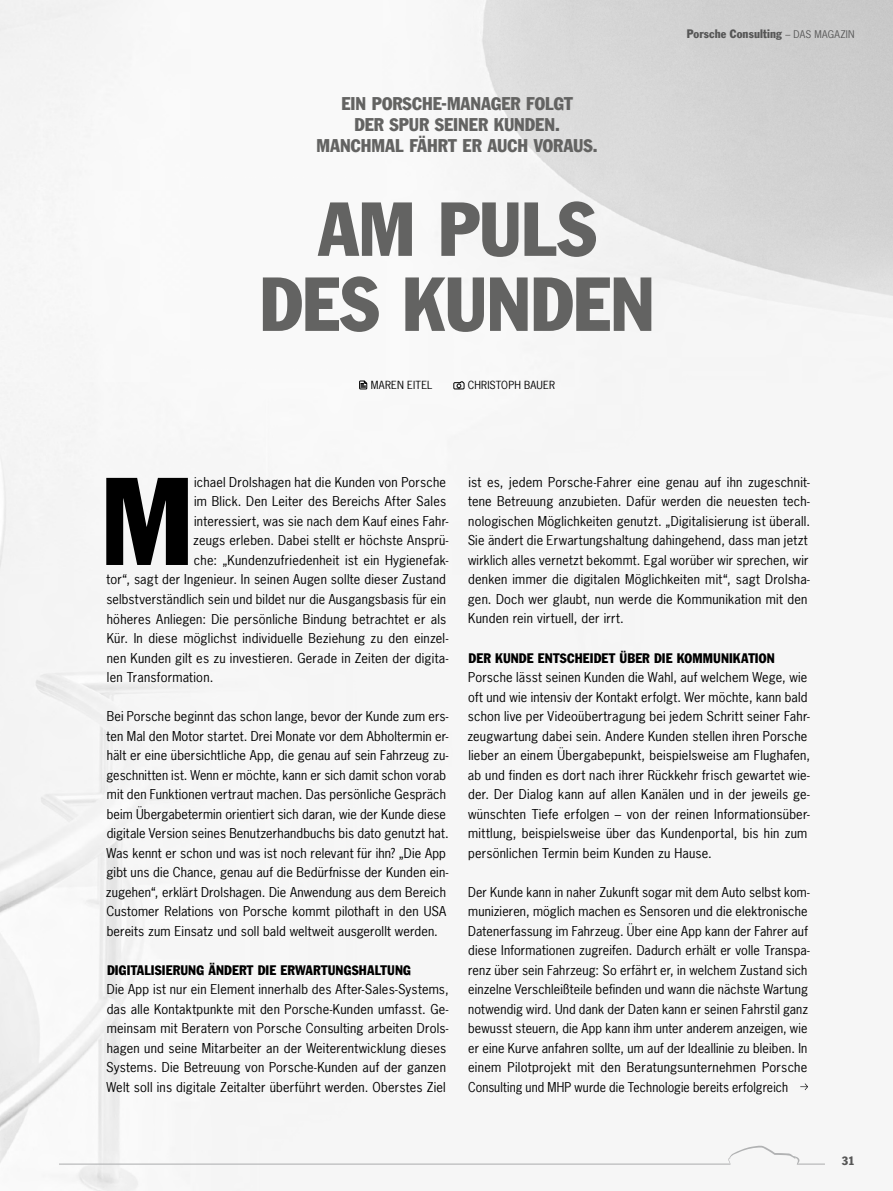
<style>
.page{position:relative;width:893px;height:1191px;background:#fff}
.page>*{position:absolute;margin:0;border:0;box-sizing:border-box;transform-origin:0 0}
.t1{font:condensed 122.25px "Frank Gothfor Porsche Com";color:#000}
.t2{font:condensed 75px/75px "Frank Gothfor Porsche Com";letter-spacing:-.01em;color:#636362;text-align:center}
.t3{font:condensed 18px/21px "Frank Gothfor Porsche Com";color:#636362;text-align:center}
.t4{font:condensed 13.5px "Frank Gothfor Porsche Com";letter-spacing:.01em;color:#000}
.t5{font:12.75px/19.5px "News Gothfor Porsche Com";letter-spacing:.015em;color:#000}
.t6{font:condensed 12px "Frank Gothfor Porsche Com";letter-spacing:.01em;color:#565656}
.t7{font:10.5px "News Gothfor Porsche Com";letter-spacing:.015em;color:#000}
.s1{font-family:"News Gothfor Porsche Com";font-stretch:normal;font-size:9.9px}
</style>
<div class="page">
<svg style="left:359px;top:380px;width:9px;height:10px"></svg>
<svg style="left:453px;top:381px;width:12px;height:9px"></svg>
<svg style="left:800px;top:1083px;width:8px;height:7px"></svg>
<svg style="left:60px;top:1145px;width:765px;height:19px"></svg>
<h3 class="t3" style="left:317px;top:93px;width:283px">EIN PORSCHE-MANAGER FOLGT<br>DER SPUR SEINER KUNDEN.<br>MANCHMAL FÄHRT ER AUCH VORAUS.</h3>
<h2 class="t2" style="left:259px;top:191px;width:397px">AM PULS<br>DES KUNDEN</h2>
<p class="t7" style="left:371px;top:379px;width:63px">MAREN EITEL</p>
<p class="t7" style="left:468px;top:379px;width:89px">CHRISTOPH BAUER</p>
<p class="t6" style="left:687px;top:27px;width:169px">Porsche Consulting <span class="s1">– DAS MAGAZIN</span></p>
<h1 class="t1" style="left:101px;top:447px;width:94px">M</h1>
<p class="t5" style="left:194px;top:472px;width:253px">ichael Drolshagen hat die Kunden von Porsche</p>
<p class="t5" style="left:194px;top:492px;width:254px">im Blick. Den Leiter des Bereichs After Sales</p>
<p class="t5" style="left:194px;top:511px;width:256px">interessiert, was sie nach dem Kauf eines Fahr-</p>
<p class="t5" style="left:193px;top:531px;width:257px">zeugs erleben. Dabei stellt er höchste Ansprü-</p>
<p class="t5" style="left:194px;top:550px;width:256px">che: „Kundenzufriedenheit ist ein Hygienefak-</p>
<p class="t5" style="left:107px;top:570px;width:341px">tor“, sagt der Ingenieur. In seinen Augen sollte dieser Zustand</p>
<p class="t5" style="left:106px;top:589px;width:341px">selbstverständlich sein und bildet nur die Ausgangsbasis für ein</p>
<p class="t5" style="left:107px;top:609px;width:341px">höheres Anliegen: Die persönliche Bindung betrachtet er als</p>
<p class="t5" style="left:107px;top:628px;width:343px">Kür. In diese möglichst individuelle Beziehung zu den einzel-</p>
<p class="t5" style="left:107px;top:648px;width:343px">nen Kunden gilt es zu investieren. Gerade in Zeiten der digita-</p>
<p class="t5" style="left:107px;top:667px;width:108px">len Transformation.</p>
<p class="t5" style="left:106px;top:706px;width:344px">Bei Porsche beginnt das schon lange, bevor der Kunde zum ers&shy;ten Mal den Motor startet. Drei Monate vor dem Abholtermin er&shy;hält er eine übersichtliche App, die genau auf sein Fahrzeug zu&shy;geschnitten ist. Wenn er möchte, kann er sich damit schon vorab mit den Funktionen vertraut machen. Das persönliche Gespräch beim Übergabetermin orientiert sich daran, wie der Kunde diese digitale Version seines Benutzerhandbuchs bis dato genutzt hat.<br>Was kennt er schon und was ist noch relevant für ihn? „Die App gibt uns die Chance, genau auf die Bedürfnisse der Kunden ein&shy;zugehen“, erklärt Drolshagen. Die Anwendung aus dem Bereich Customer Relations von Porsche kommt pilothaft in den USA bereits zum Einsatz und soll bald weltweit ausgerollt werden.</p>
<p class="t4" style="left:107px;top:961px;width:305px">DIGITALISIERUNG ÄNDERT DIE ERWARTUNGSHALTUNG</p>
<p class="t5" style="left:106px;top:979px;width:344px">Die App ist nur ein Element innerhalb des After-Sales-Systems, das alle Kontaktpunkte mit den Porsche-Kunden umfasst. Ge&shy;meinsam mit Beratern von Porsche Consulting arbeiten Drols&shy;hagen und seine Mitarbeiter an der Weiterentwicklung dieses Systems. Die Betreuung von Porsche-Kunden auf der ganzen Welt soll ins digitale Zeitalter überführt werden. Oberstes Ziel</p>
<p class="t5" style="left:468px;top:472px;width:344px">ist es, jedem Porsche-Fahrer eine genau auf ihn zugeschnit&shy;tene Betreuung anzubieten. Dafür werden die neuesten tech&shy;nologischen Möglichkeiten genutzt. „Digitalisierung ist überall.<br>Sie ändert die Erwartungshaltung dahingehend, dass man jetzt wirklich alles vernetzt bekommt. Egal worüber wir sprechen, wir denken immer die digitalen Möglichkeiten mit“, sagt Drolsha&shy;gen. Doch wer glaubt, nun werde die Kommunikation mit den Kunden rein virtuell, der irrt.</p>
<p class="t4" style="left:468px;top:649px;width:308px">DER KUNDE ENTSCHEIDET ÜBER DIE KOMMUNIKATION</p>
<p class="t5" style="left:467px;top:667px;width:344px">Porsche lässt seinen Kunden die Wahl, auf welchem Wege, wie oft und wie intensiv der Kontakt erfolgt. Wer möchte, kann bald schon live per Videoübertragung bei jedem Schritt seiner Fahr&shy;zeugwartung dabei sein. Andere Kunden stellen ihren Porsche lieber an einem Übergabepunkt, beispielsweise am Flughafen, ab und finden es dort nach ihrer Rückkehr frisch gewartet wie&shy;der. Der Dialog kann auf allen Kanälen und in der jeweils ge&shy;wünschten Tiefe erfolgen – von der reinen Informationsüber&shy;mittlung, beispielsweise über das Kundenportal, bis hin zum persönlichen Termin beim Kunden zu Hause.</p>
<p class="t5" style="left:468px;top:882px;width:343px">Der Kunde kann in naher Zukunft sogar mit dem Auto selbst kom&shy;munizieren, möglich machen es Sensoren und die elektronische Datenerfassung im Fahrzeug. Über eine App kann der Fahrer auf diese Informationen zugreifen. Dadurch erhält er volle Transpa&shy;renz über sein Fahrzeug: So erfährt er, in welchem Zustand sich einzelne Verschleißteile befinden und wann die nächste Wartung notwendig wird. Und dank der Daten kann er seinen Fahrstil ganz bewusst steuern, die App kann ihm unter anderem anzeigen, wie er eine Kurve anfahren sollte, um auf der Ideallinie zu bleiben. In einem Pilotprojekt mit den Beratungsunternehmen Porsche Consulting und MHP wurde die Technologie bereits erfolgreich</p>
<p class="t6" style="left:842px;top:1153px;width:14px">31</p>
</div>
